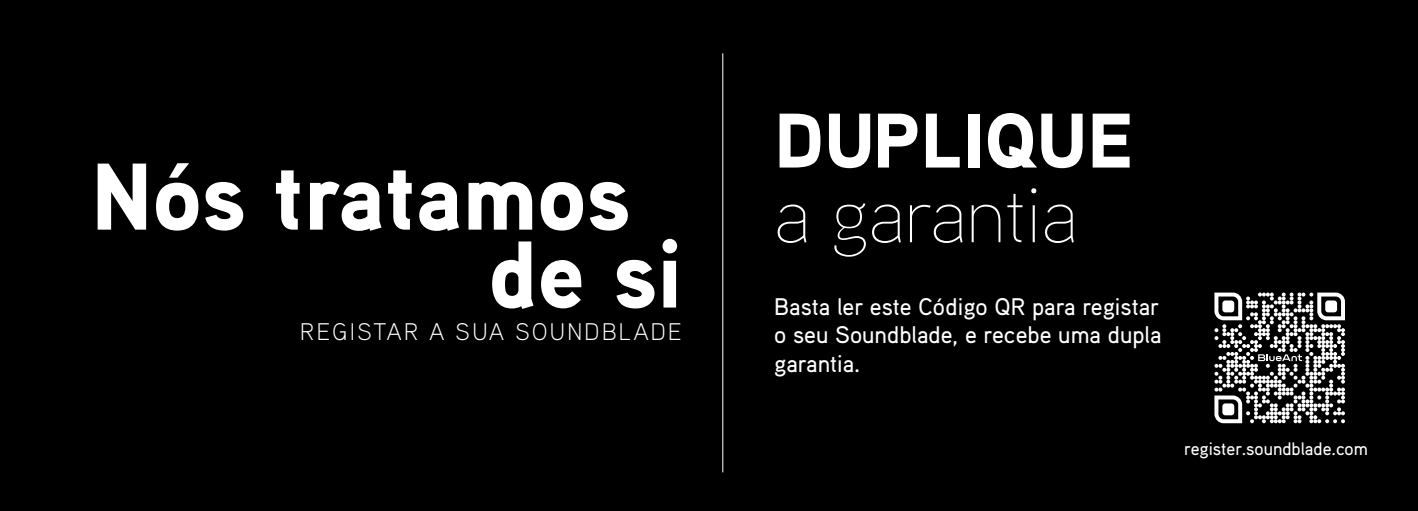
<style>
.page{position:relative;width:1418px;height:511px;background:#fff}
.page>*{position:absolute;margin:0;border:0;box-sizing:border-box;transform-origin:0 0}
.t1{font:900 94.6px/77.8px "Aaux Pro";color:#fff}
.t2{font:100 77.2px "Aaux Pro";color:#fff}
.t3{font:900 77.2px "Aaux Pro";color:#fff}
.t4{font:500 24px/28.8px "Aaux Pro";color:#fff;text-align:justify}
.t5{font:300 24px "Aaux Pro";letter-spacing:.1em;color:#fff}
.t6{font:500 18px "Aaux Pro";color:#fff}
</style>
<div class="page">
<div style="left:0;top:0;width:1417px;height:510px;background:#000"></div>
<hr style="left:722px;top:53px;width:1px;height:419px;background:#fff">
<svg style="left:1214px;top:292px;width:130px;height:131px"></svg>
<h1 class="t1" style="left:489px;top:154px;width:195px;text-indent:-398px">Nós tratamos de si</h1>
<p class="t5" style="left:300px;top:316px;width:383px">REGISTAR A SUA SOUNDBLADE</p>
<h2 class="t3" style="left:774px;top:91px;width:361px">DUPLIQUE</h2>
<h2 class="t2" style="left:774px;top:166px;width:305px">a garantia</h2>
<p class="t4" style="left:774px;top:291px;width:389px">Basta ler este Código QR para registar o seu Soundblade, e recebe uma dupla garantia.</p>
<p class="t6" style="left:1184px;top:436px;width:185px">register.soundblade.com</p>
</div>
